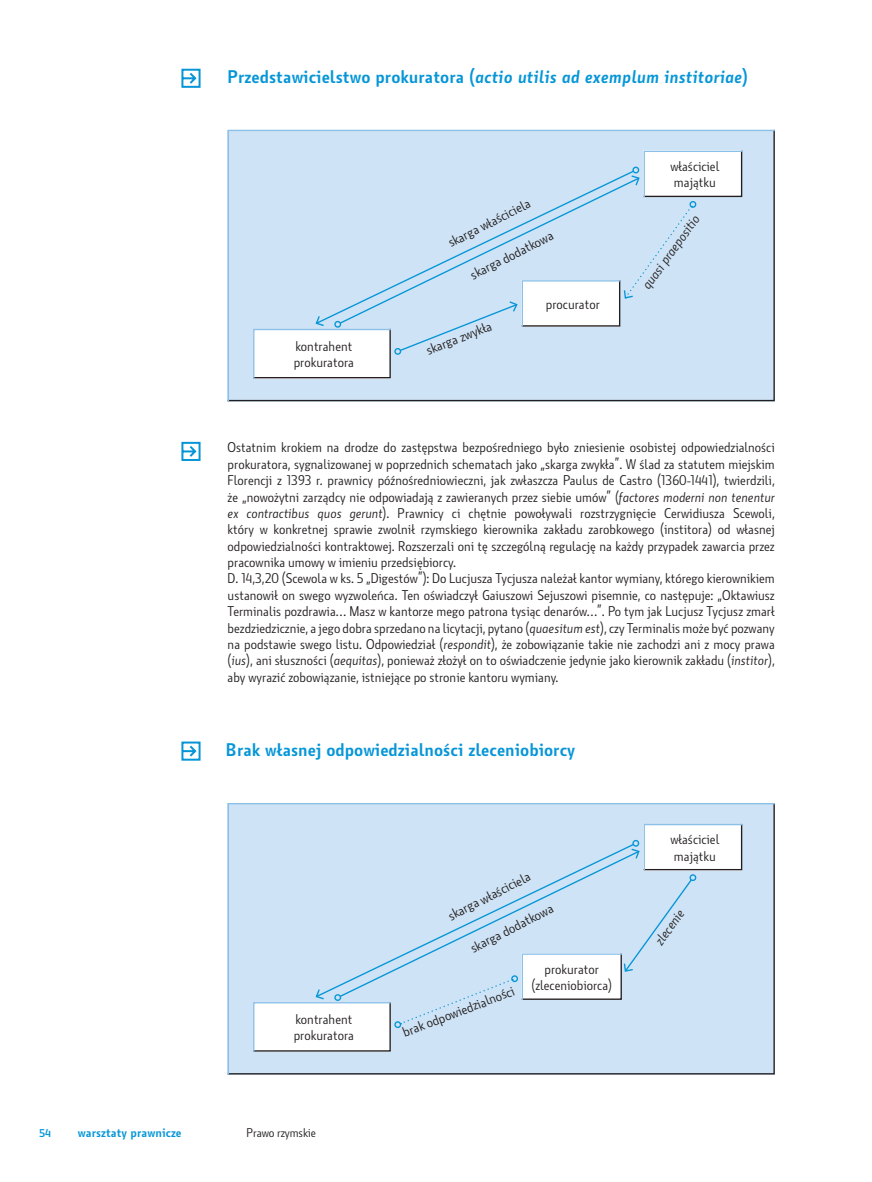
<style>
.page{position:relative;width:872px;height:1182px;background:#fff}
.page>*{position:absolute;margin:0;border:0;box-sizing:border-box;transform-origin:0 0}
.t1{font:italic 700 17.7px "Botanika Lite CE";color:#0696d7}
.t2{font:700 17.7px "Botanika Lite CE";color:#0696d7}
.t3{font:13.65px/16.4px "Botanika Lite CE";color:#231f20}
.t4{font:italic 13.65px "Botanika Lite CE";color:#231f20}
.t5{font:700 12.3px "Botanika Lite CE";color:#0696d7}
.t6{font:12.3px "Botanika Lite CE";letter-spacing:-.01em;color:#231f20}
.t7{font:700 10.95px "Botanika Lite CE";color:#0696d7}
.s1{font-style:normal}
.s2{font-style:italic}
</style>
<div class="page">
<svg style="left:181px;top:68px;width:20px;height:693px"></svg>
<div style="left:227px;top:129px;width:548px;height:273px;background:#cee3f5"></div>
<div style="left:227px;top:803px;width:548px;height:272px;background:#cee3f5"></div>
<svg style="left:630px;top:149px;width:113px;height:49px"></svg>
<svg style="left:630px;top:823px;width:113px;height:49px"></svg>
<div style="left:314px;top:169px;width:321px;height:156px;background:#cee3f5"></div>
<svg style="left:252px;top:315px;width:140px;height:65px"></svg>
<div style="left:632px;top:167px;width:7px;height:6px;border:1px solid #0696d7;border-radius:50%"></div>
<div style="left:314px;top:843px;width:321px;height:155px;background:#cee3f5"></div>
<svg style="left:252px;top:988px;width:140px;height:65px"></svg>
<div style="left:632px;top:840px;width:7px;height:7px;border:1px solid #0696d7;border-radius:50%"></div>
<div style="left:394px;top:348px;width:7px;height:7px;border:1px solid #0696d7;border-radius:50%"></div>
<div style="left:400px;top:979px;width:113px;height:45px;background:#cee3f5"></div>
<div style="left:394px;top:1021px;width:7px;height:7px;border:1px solid #0696d7;border-radius:50%"></div>
<div style="left:511px;top:975px;width:7px;height:7px;border:1px solid #0696d7;border-radius:50%"></div>
<div style="left:689px;top:201px;width:7px;height:7px;border:1px solid #0696d7;border-radius:50%"></div>
<svg style="left:398px;top:206px;width:294px;height:146px"></svg>
<div style="left:689px;top:874px;width:7px;height:7px;border:1px solid #0696d7;border-radius:50%"></div>
<svg style="left:520px;top:878px;width:173px;height:123px"></svg>
<p class="t1" style="left:228px;top:70px;width:522px"><span class="s1">Przedstawicielstwo prokuratora (</span>actio utilis ad exemplum institoriae<span class="s1">)</span></p>
<p class="t3" style="left:294px;top:339px;width:62px">kontrahent prokuratora</p>
<p class="t3" style="left:445px;top:237px;width:92px;rotate:-27deg">skarga właściciela</p>
<p class="t3" style="left:468px;top:269px;width:93px;rotate:-27deg">skarga dodatkowa</p>
<p class="t3" style="left:424px;top:344px;width:71px;rotate:-21deg">skarga zwykła</p>
<p class="t3" style="left:546px;top:297px;width:55px">procurator</p>
<p class="t3" style="left:670px;top:159px;width:51px">właściciel majątku</p>
<p class="t4" style="left:640px;top:284px;width:89px;rotate:-54deg">quasi praepositio</p>
<p class="t3" style="left:228px;top:441px;width:548px">Ostatnim krokiem na drodze do zastępstwa bezpośredniego było zniesienie osobistej odpowiedzialności prokuratora, sygnalizowanej w poprzednich schematach jako „skarga zwykła”. W ślad za statutem miejskim Florencji z 1393 r. prawnicy późnośredniowieczni, jak zwłaszcza Paulus de Castro (1360-1441), twierdzili, że „nowożytni zarządcy nie odpowiadają z zawieranych przez siebie umów” (<span class="s2">factores moderni non tenentur ex contractibus quos gerunt</span>). Prawnicy ci chętnie powoływali rozstrzygnięcie Cerwidiusza Scewoli, który w konkretnej sprawie zwolnił rzymskiego kierownika zakładu zarobkowego (institora) od własnej odpowiedzialności kontraktowej. Rozszerzali oni tę szczególną regulację na każdy przypadek zawarcia przez pracownika umowy w imieniu przedsiębiorcy.<br>D. 14,3,20 (Scewola w ks. 5 „Digestów”): Do Lucjusza Tycjusza należał kantor wymiany, którego kierownikiem ustanowił on swego wyzwoleńca. Ten oświadczył Gaiuszowi Sejuszowi pisemnie, co następuje: „Oktawiusz Terminalis pozdrawia… Masz w kantorze mego patrona tysiąc denarów…”. Po tym jak Lucjusz Tycjusz zmarł bezdziedzicznie, a jego dobra sprzedano na licytacji, pytano (<span class="s2">quaesitum est</span>), czy Terminalis może być pozwany na podstawie swego listu. Odpowiedział (<span class="s2">respondit</span>), że zobowiązanie takie nie zachodzi ani z mocy prawa (<span class="s2">ius</span>), ani słuszności (<span class="s2">aequitas</span>), ponieważ złożył on to oświadczenie jedynie jako kierownik zakładu (<span class="s2">institor</span>), aby wyrazić zobowiązanie, istniejące po stronie kantoru wymiany.</p>
<p class="t2" style="left:226px;top:743px;width:351px">Brak własnej odpowiedzialności zleceniobiorcy</p>
<p class="t3" style="left:294px;top:1012px;width:62px">kontrahent prokuratora</p>
<p class="t7" style="left:39px;top:1129px;width:14px">54</p>
<p class="t5" style="left:78px;top:1129px;width:105px">warsztaty prawnicze</p>
<p class="t6" style="left:246px;top:1128px;width:71px">Prawo rzymskie</p>
<p class="t3" style="left:445px;top:910px;width:92px;rotate:-27deg">skarga właściciela</p>
<p class="t3" style="left:468px;top:942px;width:93px;rotate:-27deg">skarga dodatkowa</p>
<p class="t3" style="left:400px;top:1026px;width:120px;rotate:-21deg">brak odpowiedzialności</p>
<p class="t3" style="left:531px;top:962px;width:82px;text-align:center">prokurator (zleceniobiorca)</p>
<p class="t3" style="left:670px;top:832px;width:51px">właściciel majątku</p>
<p class="t4" style="left:653px;top:940px;width:41px;rotate:-54deg">zlecenie</p>
</div>
